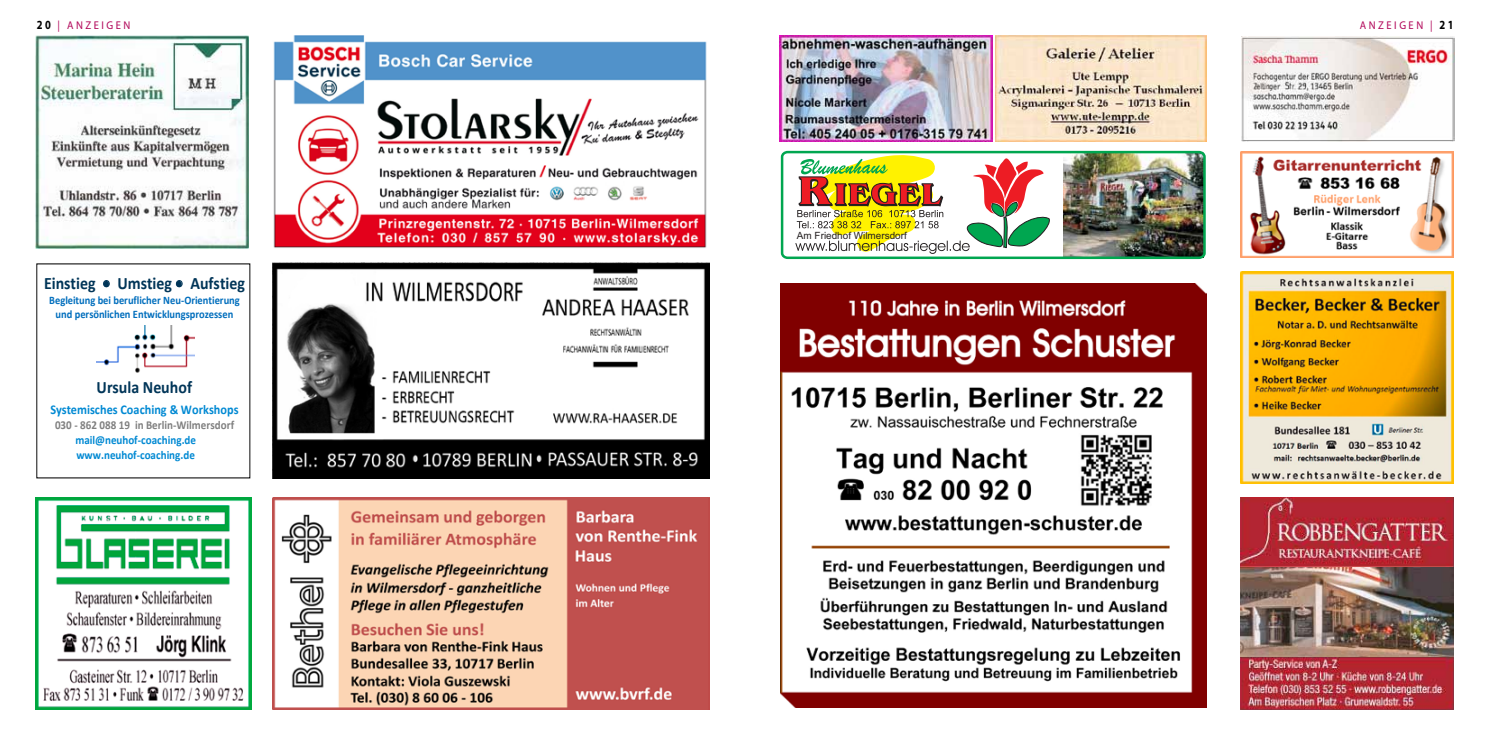
<style>
.page{position:relative;width:1489px;height:745px;background:#fff}
.page>*{position:absolute;margin:0;border:0;box-sizing:border-box;transform-origin:0 0}
.t1{font:700 17.38px "Calibri";color:#003558;scale:.91 1}
.t2{font:700 13.38px "Calibri";color:#0089d3;scale:.91 1}
.t3{font:700 12.12px/14.6px "Calibri";letter-spacing:-.005em;color:#0089d3;scale:.91 1}
.t4{font:700 12.12px "Calibri";color:#808080;scale:.91 1}
.t5{font:700 11.5px/14px "Calibri";color:#006ebd;text-align:center;scale:.91 1}
.t6{font:11.25px "Myriad Pro";letter-spacing:.24em;color:#b10659;scale:.93 1}
.t7{font:9.88px "Arial";color:#231f20}
.s1{font-weight:700;font-size:12.5px;color:#000}
</style>
<div class="page">
<img style="left:273px;top:497px;width:436px;height:212px">
<img style="left:1240px;top:271px;width:212px;height:212px">
<img style="left:1240px;top:151px;width:213px;height:107px">
<img style="left:780px;top:35px;width:212px;height:107px">
<img style="left:272px;top:262px;width:437px;height:216px">
<img style="left:1241px;top:36px;width:212px;height:106px">
<img style="left:995px;top:35px;width:210px;height:107px">
<img style="left:97px;top:325px;width:97px;height:48px">
<svg style="left:103px;top:280px;width:7px;height:7px"></svg>
<svg style="left:176px;top:280px;width:7px;height:7px"></svg>
<img style="left:780px;top:283px;width:425px;height:423px">
<img style="left:780px;top:150px;width:426px;height:110px">
<svg style="left:795px;top:152px;width:256px;height:108px"></svg>
<img style="left:35px;top:35px;width:213px;height:213px">
<img style="left:35px;top:497px;width:216px;height:212px">
<img style="left:1240px;top:497px;width:213px;height:212px">
<img style="left:1240px;top:566px;width:213px;height:89px">
<img style="left:273px;top:35px;width:434px;height:213px">
<p class="t6" style="left:37px;top:18px;width:100px"><span class="s1">20</span> | ANZ EIGEN</p>
<p class="t6" style="left:1359px;top:18px;width:102px">ANZ EIGEN | <span class="s1">21</span></p>
<h1 class="t1" style="left:44px;top:271px;width:222px">Einstieg • Umstieg • Aufstieg</h1>
<p class="t5" style="left:49px;top:293px;width:211px">Begleitung bei beruflicher Neu-Orientierung und persönlichen Entwicklungsprozessen</p>
<h1 class="t1" style="left:97px;top:375px;width:106px">Ursula Neuhof</h1>
<p class="t2" style="left:50px;top:401px;width:208px">Systemisches Coaching &amp; Workshops</p>
<p class="t4" style="left:55px;top:417px;width:198px">030 - 862 088 19 in Berlin-Wilmersdorf</p>
<p class="t3" style="left:75px;top:432px;width:134px">mail@neuhof-coaching.de www.neuhof-coaching.de</p>
<p class="t7" style="left:797px;top:229px;width:111px">Am Friedhof Wilmersdorf</p>
</div>
